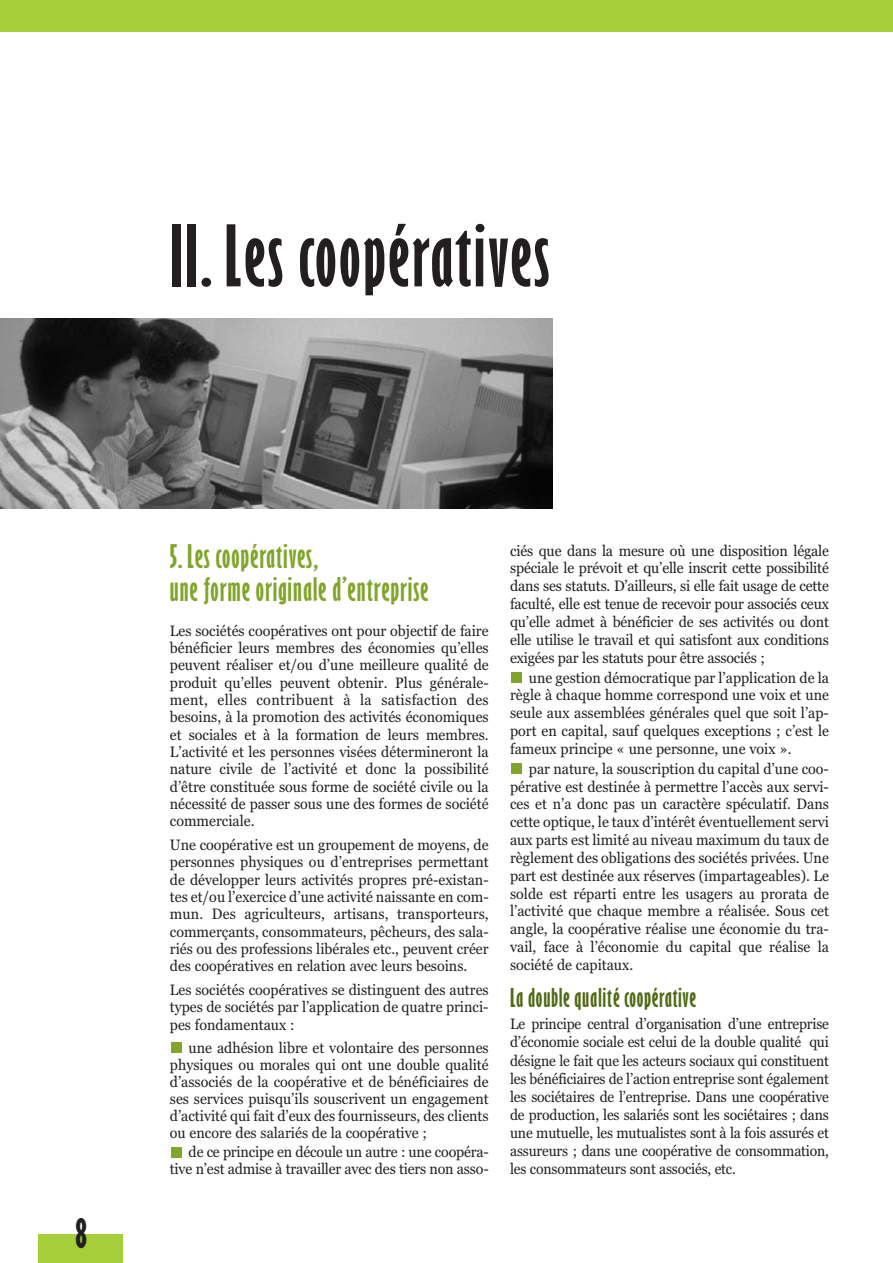
<style>
.page{position:relative;width:893px;height:1263px;background:#fff}
.page>*{position:absolute;margin:0;border:0;box-sizing:border-box;transform-origin:0 0}
.t1{font:700 extra-condensed 78px "Gill Sans";letter-spacing:.03em;color:#231f20;scale:1.05 1}
.t2{font:700 extra-condensed 37.5px "Gill Sans";color:#231f20;scale:1.05 1}
.t3{font:700 extra-condensed 30px/33.2px "Gill Sans";letter-spacing:.03em;color:#81a52b;scale:1.05 1}
.t4{font:700 extra-condensed 24px "Gill Sans";letter-spacing:.03em;color:#4e6913;scale:1.05 1}
.t5{font:15px/17.9px "Georgia";color:#231f20;text-align:justify;scale:.95 1}
.t6{font:15px/18.1px "Georgia";color:#231f20;text-align:justify;scale:.93 1}
</style>
<div class="page">
<div style="left:0;top:0;width:892px;height:32px;background:#a6ce39"></div>
<div style="left:39px;top:1234px;width:84px;height:29px;background:#a6ce39"></div>
<div style="left:171px;top:1147px;width:10px;height:10px;background:#81a52b"></div>
<div style="left:171px;top:1043px;width:10px;height:10px;background:#81a52b"></div>
<div style="left:511px;top:764px;width:10px;height:10px;background:#81a52b"></div>
<div style="left:511px;top:672px;width:10px;height:11px;background:#81a52b"></div>
<img style="left:0;top:318px;width:552px;height:191px">
<h1 class="t1" style="left:170px;top:224px;width:363px">II. Les coopératives</h1>
<h2 class="t2" style="left:75px;top:1219px;width:12px">8</h2>
<h3 class="t3" style="left:170px;top:541px;width:248px">5. Les coopératives,<br>une forme originale d’entreprise</h3>
<p class="t5" style="left:170px;top:623px;width:337px;line-height:17.4px">Les sociétés coopératives ont pour objectif de faire bénéficier leurs membres des économies qu’elles peuvent réaliser et/ou d’une meilleure qualité de produit qu’elles peuvent obtenir. Plus générale&shy;ment, elles contribuent à la satisfaction des besoins, à la promotion des activités économiques et sociales et à la formation de leurs membres.<br>L’activité et les personnes visées détermineront la nature civile de l’activité et donc la possibilité d’être constituée sous forme de société civile ou la nécessité de passer sous une des formes de société commerciale.</p>
<p class="t5" style="left:170px;top:837px;width:337px;line-height:17.4px">Une coopérative est un groupement de moyens, de personnes physiques ou d’entreprises permettant de développer leurs activités propres pré-existan&shy;tes et/ou l’exercice d’une activité naissante en com&shy;mun. Des agriculteurs, artisans, transporteurs, commerçants, consommateurs, pêcheurs, des sala&shy;riés ou des professions libérales etc., peuvent créer des coopératives en relation avec leurs besoins.</p>
<p class="t5" style="left:170px;top:982px;width:337px;line-height:17.4px">Les sociétés coopératives se distinguent des autres types de sociétés par l’application de quatre princi&shy;pes fondamentaux :</p>
<p class="t5" style="left:170px;top:1040px;width:337px;line-height:17.1px;text-indent:19px">une adhésion libre et volontaire des personnes physiques ou morales qui ont une double qualité d’associés de la coopérative et de bénéficiaires de ses services puisqu’ils souscrivent un engagement d’activité qui fait d’eux des fournisseurs, des clients ou encore des salariés de la coopérative ;</p>
<p class="t5" style="left:170px;top:1145px;width:337px;line-height:17.1px;text-align:right">de ce principe en découle un autre : une coopéra&shy;tive n’est admise à travailler avec des tiers non asso-</p>
<p class="t5" style="left:510px;top:543px;width:337px">ciés que dans la mesure où une disposition légale spéciale le prévoit et qu’elle inscrit cette possibilité dans ses statuts. D’ailleurs, si elle fait usage de cette faculté, elle est tenue de recevoir pour associés ceux qu’elle admet à bénéficier de ses activités ou dont elle utilise le travail et qui satisfont aux conditions exigées par les statuts pour être associés ;</p>
<p class="t5" style="left:510px;top:670px;width:337px;text-indent:19px">une gestion démocratique par l’application de la règle à chaque homme correspond une voix et une seule aux assemblées générales quel que soit l’ap&shy;port en capital, sauf quelques exceptions ; c’est le fameux principe « une personne, une voix ».</p>
<p class="t5" style="left:510px;top:761px;width:337px;text-indent:19px">par nature, la souscription du capital d’une coo&shy;pérative est destinée à permettre l’accès aux servi&shy;ces et n’a donc pas un caractère spéculatif. Dans cette optique, le taux d’intérêt éventuellement servi aux parts est limité au niveau maximum du taux de règlement des obligations des sociétés privées. Une part est destinée aux réserves (impartageables). Le solde est réparti entre les usagers au prorata de l’activité que chaque membre a réalisée. Sous cet angle, la coopérative réalise une économie du tra&shy;vail, face à l’économie du capital que réalise la société de capitaux.</p>
<h3 class="t4" style="left:510px;top:988px;width:178px">La double qualité coopérative</h3>
<p class="t6" style="left:510px;top:1016px;width:344px">Le principe central d’organisation d’une entreprise d’économie sociale est celui de la double qualité qui désigne le fait que les acteurs sociaux qui constituent les bénéficiaires de l’action entreprise sont également les sociétaires de l’entreprise. Dans une coopérative de production, les salariés sont les sociétaires ; dans une mutuelle, les mutualistes sont à la fois assurés et assureurs ; dans une coopérative de consommation, les consommateurs sont associés, etc.</p>
</div>
